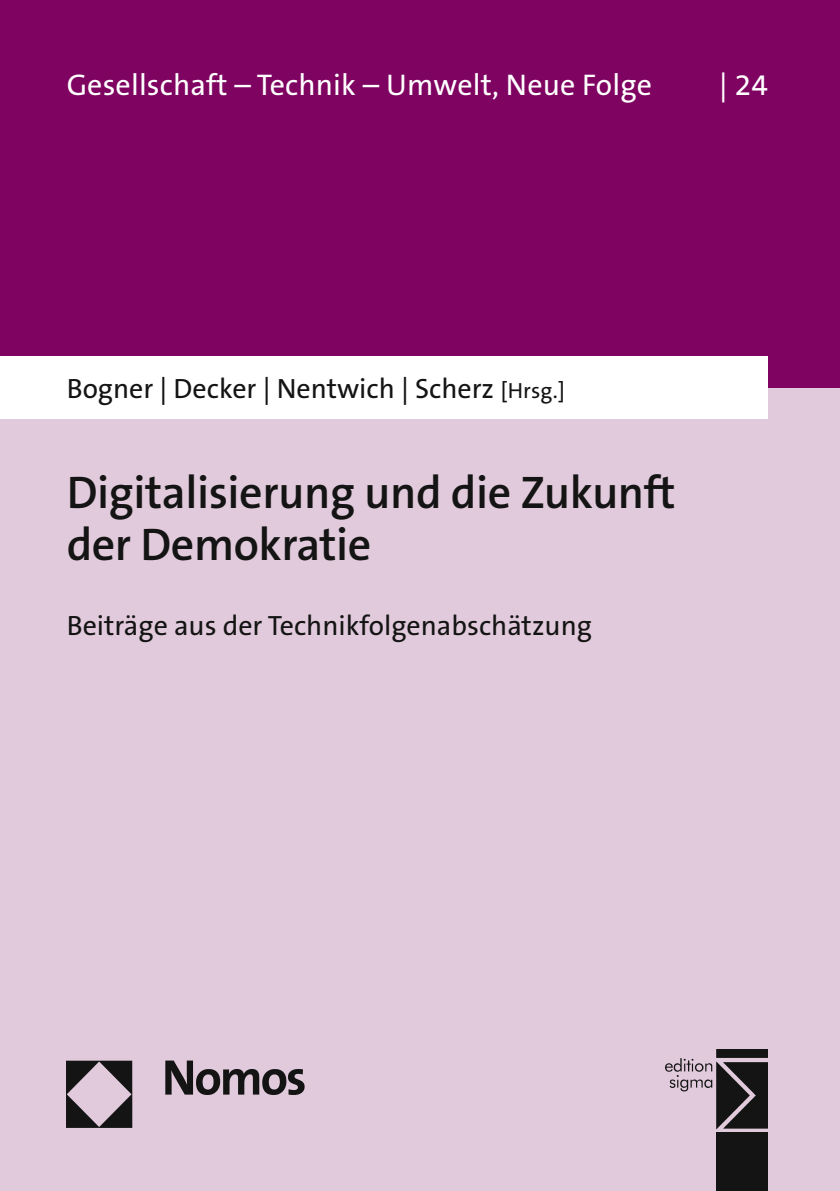
<style>
.page{position:relative;width:840px;height:1191px;background:#fff}
.page>*{position:absolute;margin:0;border:0;box-sizing:border-box;transform-origin:0 0}
.t1{font:600 46px/52px "The Sans Os F";letter-spacing:-.01em;color:#131413}
.t2{font:30px "The Sans Os F";letter-spacing:.005em;color:#fff}
.t3{font:28px "The Sans Os F";color:#131413}
.s1{font-size:22px}
</style>
<div class="page">
<div style="left:0;top:387px;width:839px;height:804px;background:#e1cadb"></div>
<div style="left:0;top:0;width:839px;height:387px;background:#7f0361"></div>
<img style="left:66px;top:1060px;width:239px;height:68px">
<div style="left:0;top:356px;width:767px;height:63px;background:#fff"></div>
<img style="left:665px;top:1049px;width:102px;height:81px">
<div style="left:715px;top:1132px;width:52px;height:59px;background:#131413"></div>
<p class="t2" style="left:67px;top:65px;width:586px">Gesellschaft – Technik – Umwelt, Neue Folge</p>
<p class="t2" style="left:719px;top:65px;width:50px">| 24</p>
<p class="t3" style="left:67px;top:370px;width:499px">Bogner | Decker | Nentwich | Scherz <span class="s1">[Hrsg.]</span></p>
<h1 class="t1" style="left:67px;top:466px;width:610px">Digitalisierung und die Zukunft der Demokratie</h1>
<p class="t3" style="left:67px;top:608px;width:526px">Beiträge aus der Technikfolgenabschätzung</p>
</div>
